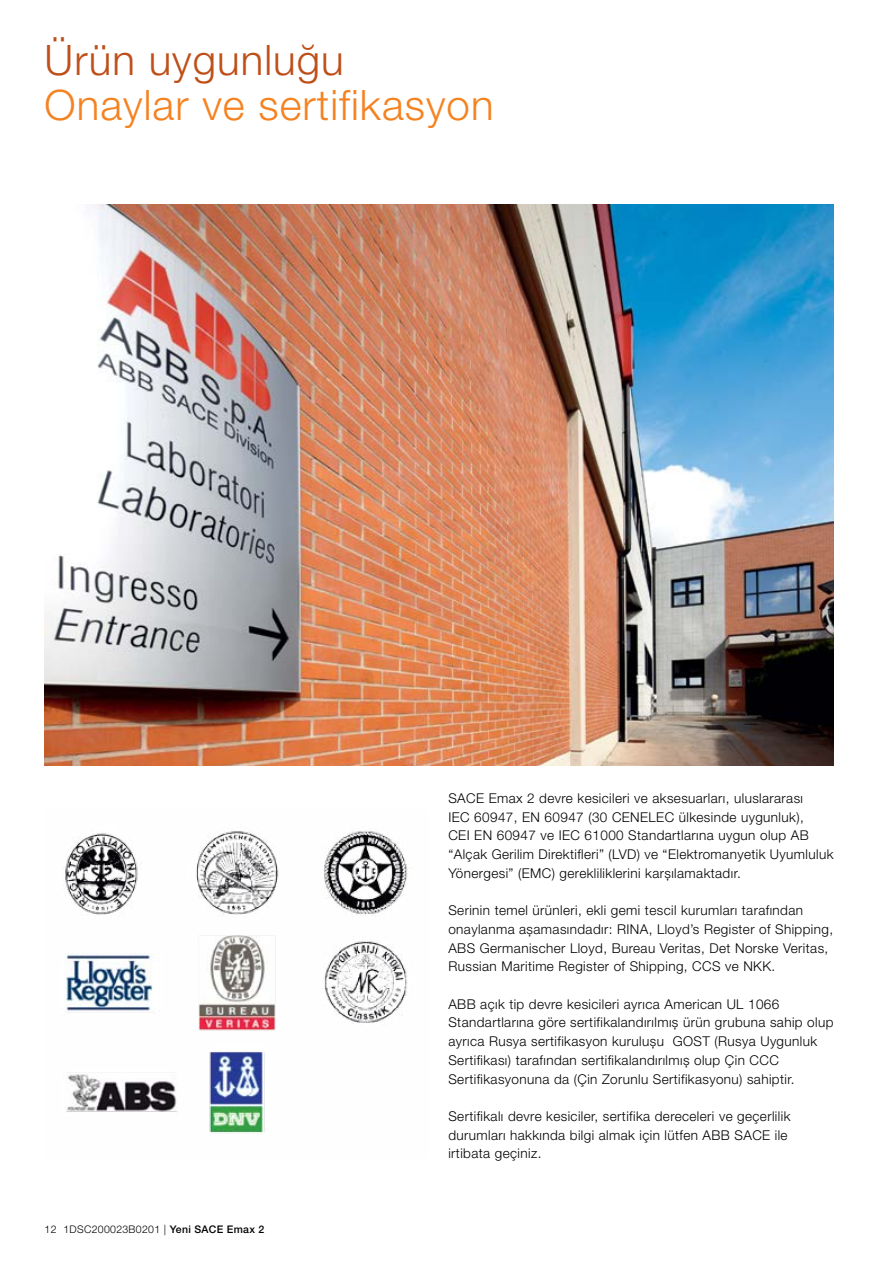
<style>
.page{position:relative;width:893px;height:1263px;background:#fff}
.page>*{position:absolute;margin:0;border:0;box-sizing:border-box;transform-origin:0 0}
.t1{font:300 42px "Helvetica Neue LT Pro";letter-spacing:.025em;color:#f58220}
.t2{font:300 42px "Helvetica Neue LT Pro";letter-spacing:.025em;color:#be4f18}
.t3{font:300 13.5px/18.8px "Helvetica Neue LT Pro";letter-spacing:.03em;color:#000}
.t4{font:300 10.5px "Helvetica Neue LT Pro";letter-spacing:.03em;color:#000}
.s1{font-weight:500}
</style>
<div class="page">
<img style="left:65px;top:831px;width:347px;height:302px">
<img style="left:45px;top:204px;width:788px;height:561px">
<h1 class="t2" style="left:45px;top:34px;width:301px">Ürün uygunluğu</h1>
<h1 class="t1" style="left:45px;top:79px;width:450px">Onaylar ve sertifikasyon</h1>
<p class="t4" style="left:45px;top:1223px;width:221px">12 1DSC200023B0201 | <span class="s1">Yeni SACE Emax 2</span></p>
<p class="t3" style="left:448px;top:788px;width:387px">SACE Emax 2 devre kesicileri ve aksesuarları, uluslararası<br>IEC 60947, EN 60947 (30 CENELEC ülkesinde uygunluk),<br>CEI EN 60947 ve IEC 61000 Standartlarına uygun olup AB “Alçak Gerilim Direktifleri” (LVD) ve “Elektromanyetik Uyumluluk Yönergesi” (EMC) gerekliliklerini karşılamaktadır.</p>
<p class="t3" style="left:448px;top:901px;width:386px">Serinin temel ürünleri, ekli gemi tescil kurumları tarafından onaylanma aşamasındadır: RINA, Lloyd’s Register of Shipping, ABS Germanischer Lloyd, Bureau Veritas, Det Norske Veritas, Russian Maritime Register of Shipping, CCS ve NKK.</p>
<p class="t3" style="left:448px;top:994px;width:386px">ABB açık tip devre kesicileri ayrıca American UL 1066<br>Standartlarına göre sertifikalandırılmış ürün grubuna sahip olup ayrıca Rusya sertifikasyon kuruluşu GOST (Rusya Uygunluk Sertifikası) tarafından sertifikalandırılmış olup Çin CCC Sertifikasyonuna da (Çin Zorunlu Sertifikasyonu) sahiptir.</p>
<p class="t3" style="left:448px;top:1106px;width:343px">Sertifikalı devre kesiciler, sertifika dereceleri ve geçerlilik durumları hakkında bilgi almak için lütfen ABB SACE ile irtibata geçiniz.</p>
</div>
